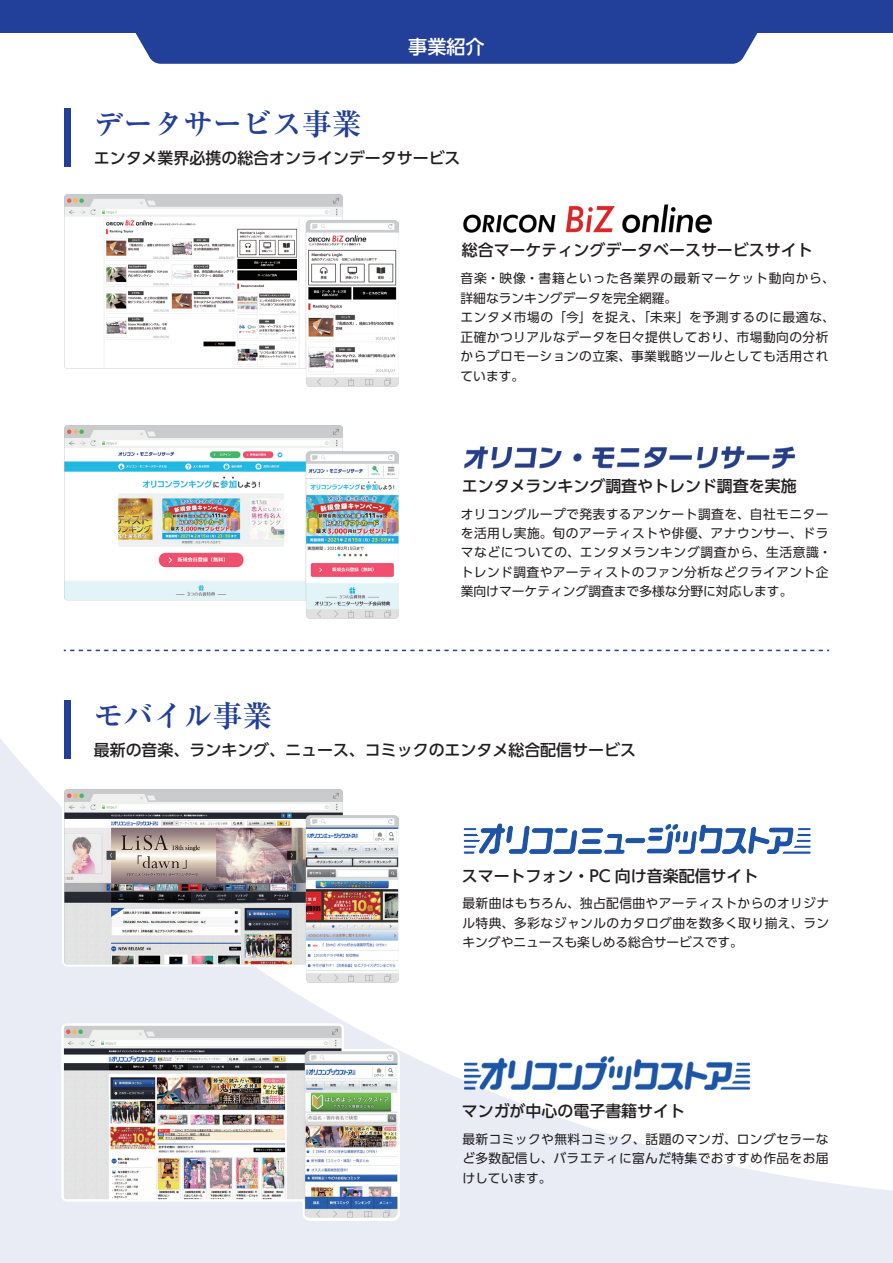
<style>
.page{position:relative;width:893px;height:1263px;background:#fff}
.page>*{position:absolute;margin:0;border:0;box-sizing:border-box;transform-origin:0 0}
.t1{font:700 29.7px "Ryumin Pro";color:#223f99}
.t2{font:500 19.2px "UD Shin Go Pro";color:#fff}
.t3{font:500 15.9px "UD Shin Go Pro";color:#231f20}
.t4{font:12.75px/19.5px "UD Shin Go Pro";letter-spacing:.035em;color:#231f20}
</style>
<div class="page">
<svg style="left:0;top:739px;width:893px;height:524px"></svg>
<div style="left:61px;top:1023px;width:283px;height:178px;border:5px solid #fff;border-radius:3px"></div>
<div style="left:303px;top:1049px;width:97px;height:172px;border:5px solid #fff;border-radius:5px"></div>
<img style="left:64px;top:1026px;width:334px;height:192px">
<img style="left:463px;top:204px;width:249px;height:28px">
<img style="left:463px;top:446px;width:333px;height:23px">
<img style="left:464px;top:1047px;width:285px;height:52px">
<img style="left:65px;top:425px;width:333px;height:194px">
<div style="left:0;top:0;width:893px;height:33px;background:#223f99"></div>
<div style="left:135px;top:33px;width:623px;height:31px;background:#223f99"></div>
<div style="left:64px;top:108px;width:7px;height:59px;background:#223f99"></div>
<div style="left:64px;top:700px;width:7px;height:58px;background:#223f99"></div>
<svg style="left:64px;top:650px;width:765px;height:1px"></svg>
<div style="left:62px;top:786px;width:217px;height:180px;border:5px solid #fff;border-radius:3px"></div>
<img style="left:65px;top:789px;width:334px;height:193px">
<img style="left:454px;top:818px;width:366px;height:41px">
<img style="left:65px;top:194px;width:333px;height:193px">
<h2 class="t2" style="left:408px;top:31px;width:78px">事業紹介</h2>
<h1 class="t1" style="left:94px;top:100px;width:269px">データサービス事業</h1>
<p class="t3" style="left:94px;top:145px;width:368px">エンタメ業界必携の総合オンラインデータサービス</p>
<p class="t3" style="left:462px;top:237px;width:352px">総合マーケティングデータベースサービスサイト</p>
<p class="t4" style="left:460px;top:268px;width:376px">音楽・映像・書籍といった各業界の最新マーケット動向から、詳細なランキングデータを完全網羅。<br>エンタメ市場の「今」を捉え、「未来」を予測するのに最適な、正確かつリアルなデータを日々提供しており、市場動向の分析からプロモーションの立案、事業戦略ツールとしても活用されています。</p>
<p class="t3" style="left:462px;top:473px;width:336px">エンタメランキング調査やトレンド調査を実施</p>
<p class="t4" style="left:461px;top:503px;width:372px">オリコングループで発表するアンケート調査を、自社モニターを活用し実施。旬のアーティストや俳優、アナウンサー、ドラマなどについての、エンタメランキング調査から、生活意識・トレンド調査やアーティストのファン分析などクライアント企業向けマーケティング調査まで多様な分野に対応します。</p>
<h1 class="t1" style="left:94px;top:692px;width:180px">モバイル事業</h1>
<p class="t3" style="left:94px;top:737px;width:544px">最新の音楽、ランキング、ニュース、コミックのエンタメ総合配信サービス</p>
<p class="t3" style="left:462px;top:863px;width:298px">スマートフォン・PC 向け音楽配信サイト</p>
<p class="t4" style="left:462px;top:893px;width:368px;text-align:justify">最新曲はもちろん、独占配信曲やアーティストからのオリジナル特典、多彩なジャンルのカタログ曲を数多く取り揃え、ランキングやニュースも楽しめる総合サービスです。</p>
<p class="t3" style="left:462px;top:1098px;width:225px">マンガが中心の電子書籍サイト</p>
<p class="t4" style="left:462px;top:1129px;width:368px;text-align:justify">最新コミックや無料コミック、話題のマンガ、ロングセラーなど多数配信し、バラエティに富んだ特集でおすすめ作品をお届けしています。</p>
</div>
